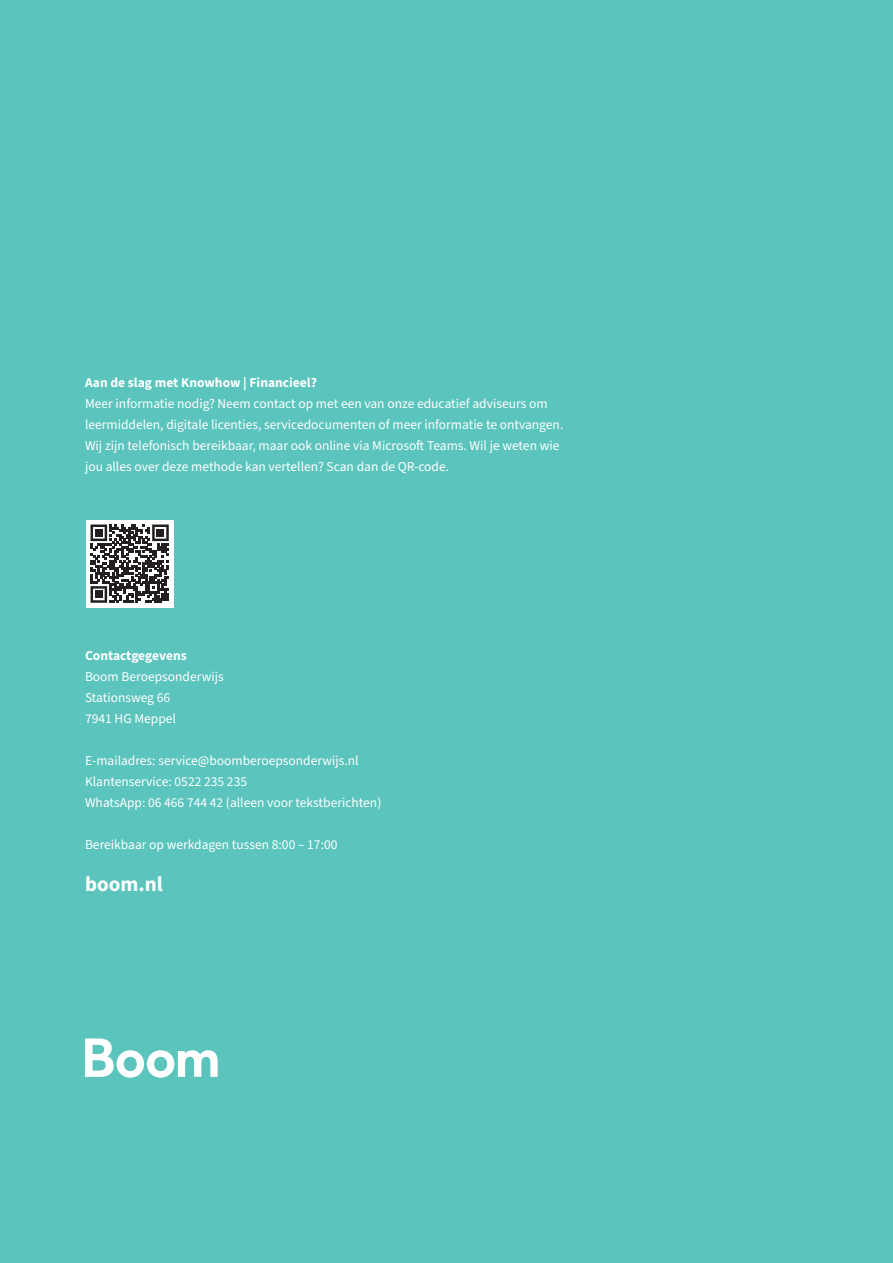
<style>
.page{position:relative;width:893px;height:1263px;background:#5ac4bd}
.page>*{position:absolute;margin:0;border:0;box-sizing:border-box;transform-origin:0 0}
.t1{font:700 21px "Source Sans 3";color:#fff}
.t2{font:13.5px/21px "Source Sans 3";color:#fff}
.t3{font:700 13.5px "Source Sans 3";color:#fff}
</style>
<div class="page">
<svg style="left:85px;top:1038px;width:133px;height:40px"></svg>
<div style="left:86px;top:520px;width:88px;height:87px;background:#fff"></div>
<svg style="left:91px;top:524px;width:78px;height:79px"></svg>
<div style="left:95px;top:529px;width:7px;height:7px;background:#231f20"></div>
<div style="left:157px;top:529px;width:7px;height:7px;background:#231f20"></div>
<div style="left:95px;top:591px;width:7px;height:7px;background:#231f20"></div>
<p class="t3" style="left:85px;top:373px;width:234px">Aan de slag met Knowhow | Financieel?</p>
<p class="t2" style="left:85px;top:393px;width:480px">Meer informatie nodig? Neem contact op met een van onze educatief adviseurs om leermiddelen, digitale licenties, servicedocumenten of meer informatie te ontvangen.<br>Wij zijn telefonisch bereikbaar, maar ook online via Microsoft Teams. Wil je weten wie jou alles over deze methode kan vertellen? Scan dan de QR-code.</p>
<p class="t3" style="left:85px;top:646px;width:103px">Contactgegevens</p>
<p class="t2" style="left:85px;top:666px;width:140px">Boom Beroepsonderwijs<br>Stationsweg 66<br>7941 HG Meppel</p>
<p class="t2" style="left:85px;top:750px;width:298px">E-mailadres: service@boomberoepsonderwijs.nl<br>Klantenservice: 0522 235 235<br>WhatsApp: 06 466 744 42 (alleen voor tekstberichten)</p>
<p class="t2" style="left:85px;top:834px;width:254px">Bereikbaar op werkdagen tussen 8:00 – 17:00</p>
<h1 class="t1" style="left:85px;top:870px;width:79px">boom.nl</h1>
</div>
